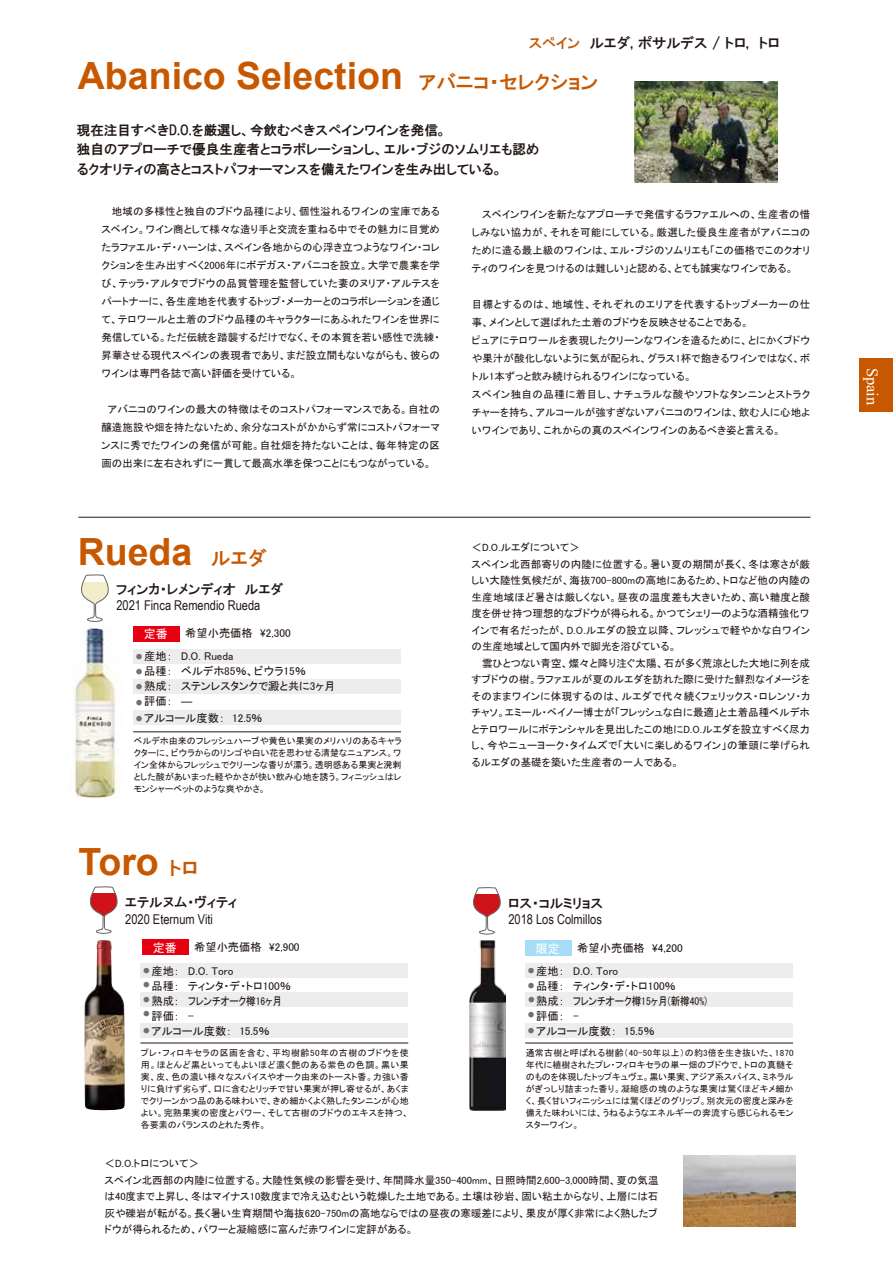
<style>
.page{position:relative;width:893px;height:1263px;background:#fff}
.page>*{position:absolute;margin:0;border:0;box-sizing:border-box;transform-origin:0 0}
.t1{font:700 37.5px "Arial";color:#c75800}
.t2{font:16.5px "Times New Roman";color:#fff}
.t3{font:14.25px "HGP Gothic E";color:#221815}
.t4{font:13.5px/19.5px "HGP Gothic E";color:#221815}
.t5{font:13.5px "Arial Narrow";color:#221815}
.t6{font:12px "MS Gothic";color:#fff}
.t7{font:11.25px/15px "MS P Gothic";color:#221815;text-align:justify}
.t8{font:10.5px/18px "MS P Gothic";color:#221815;text-align:justify}
.t9{font:9px/12px "MS P Gothic";letter-spacing:.005em;color:#221815;text-align:justify}
.t10{font:6.75px/13.5px "MS P Gothic";color:#727171}
.s1{color:#c75800}
.s2{font-family:"HGP Gothic E";font-weight:400;font-size:19.5px}
.s3{font-size:6.75px;color:#727171}
</style>
<div class="page">
<div style="left:860px;top:359px;width:33px;height:53px;background:#c75800"></div>
<div style="left:525px;top:992px;width:268px;height:14px;background:#ededed"></div>
<svg style="left:81px;top:575px;width:28px;height:47px"></svg>
<hr style="left:78px;top:517px;width:732px;height:1px;background:#221815">
<div style="left:133px;top:710px;width:268px;height:15px;background:#ededed"></div>
<div style="left:133px;top:649px;width:268px;height:15px;background:#ededed"></div>
<div style="left:133px;top:679px;width:268px;height:15px;background:#ededed"></div>
<hr style="left:133px;top:731px;width:268px;height:1px;background:#221815">
<div style="left:133px;top:626px;width:47px;height:15px;background:#e60012"></div>
<img style="left:68px;top:627px;width:51px;height:170px">
<div style="left:525px;top:940px;width:47px;height:15px;background:#a7dcf7"></div>
<svg style="left:89px;top:886px;width:29px;height:48px"></svg>
<div style="left:142px;top:939px;width:47px;height:15px;background:#e60012"></div>
<svg style="left:473px;top:887px;width:28px;height:48px"></svg>
<div style="left:525px;top:1023px;width:268px;height:15px;background:#ededed"></div>
<div style="left:525px;top:963px;width:268px;height:15px;background:#ededed"></div>
<hr style="left:525px;top:1043px;width:268px;height:1px;background:#221815">
<img style="left:683px;top:1156px;width:112px;height:70px">
<img style="left:470px;top:941px;width:36px;height:170px">
<img style="left:84px;top:940px;width:41px;height:170px">
<img style="left:635px;top:82px;width:142px;height:100px">
<div style="left:140px;top:992px;width:268px;height:14px;background:#ededed"></div>
<div style="left:140px;top:1023px;width:268px;height:15px;background:#ededed"></div>
<div style="left:140px;top:963px;width:268px;height:15px;background:#ededed"></div>
<hr style="left:140px;top:1043px;width:268px;height:1px;background:#221815">
<h3 class="t3" style="left:529px;top:35px;width:253px"><span class="s1">スペイン</span>　ルエダ, ポサルデス / トロ,　トロ</h3>
<h1 class="t1" style="left:78px;top:50px;width:522px">Abanico Selection <span class="s2">アバニコ・セレクション</span></h1>
<p class="t4" style="left:77px;top:120px;width:464px">現在注目すべきD.O.を厳選し、今飲むべきスペインワインを発信。<br>独自のアプローチで優良生産者とコラボレーションし、エル・ブジのソムリエも認めるクオリティの高さとコストパフォーマンスを備えたワインを生み出している。</p>
<p class="t8" style="left:101px;top:202px;width:340px;text-indent:10px">地域の多様性と独自のブドウ品種により、個性溢れるワインの宝庫であるスペイン。ワイン商として様々な造り手と交流を重ねる中でその魅力に目覚めたラファエル・デ・ハーンは、スペイン各地からの心浮き立つようなワイン・コレクションを生み出すべく2006年にボデガス・アバニコを設立。大学で農業を学び、テッラ・アルタでブドウの品質管理を監督していた妻のヌリア・アルテスをパートナーに、各生産地を代表するトップ・メーカーとのコラボレーションを通じて、テロワールと土着のブドウ品種のキャラクターにあふれたワインを世界に発信している。ただ伝統を踏襲するだけでなく、その本質を若い感性で洗練・昇華させる現代スペインの表現者であり、まだ設立間もないながらも、彼らのワインは専門各誌で高い評価を受けている。</p>
<p class="t8" style="left:101px;top:400px;width:340px;text-indent:6px">アバニコのワインの最大の特徴はそのコストパフォーマンスである。自社の醸造施設や畑を持たないため、余分なコストがかからず常にコストパフォーマンスに秀でたワインの発信が可能。自社畑を持たないことは、毎年特定の区画の出来に左右されずに一貫して最高水準を保つことにもつながっている。</p>
<p class="t8" style="left:472px;top:205px;width:340px;text-indent:10px">スペインワインを新たなアプローチで発信するラファエルへの、生産者の惜しみない協力が、それを可能にしている。厳選した優良生産者がアバニコのために造る最上級のワインは、エル・ブジのソムリエも「この価格でこのクオリティのワインを見つけるのは難しい」と認める、とても誠実なワインである。</p>
<p class="t8" style="left:472px;top:295px;width:340px;text-align:left">目標とするのは、地域性、それぞれのエリアを代表するトップメーカーの仕事、メインとして選ばれた土着のブドウを反映させることである。<br>ピュアにテロワールを表現したクリーンなワインを造るために、とにかくブドウや果汁が酸化しないように気が配られ、グラス1杯で飽きるワインではなく、ボトル1本ずっと飲み続けられるワインになっている。<br>スペイン独自の品種に着目し、ナチュラルな酸やソフトなタンニンとストラクチャーを持ち、アルコールが強すぎないアバニコのワインは、飲む人に心地よいワインであり、これからの真のスペインワインのあるべき姿と言える。</p>
<h1 class="t1" style="left:78px;top:525px;width:191px">Rueda <span class="s2">ルエダ</span></h1>
<p class="t8" style="left:471px;top:539px;width:340px;line-height:16.5px;text-align:left">＜D.O.ルエダについて＞<br>スペイン北西部寄りの内陸に位置する。暑い夏の期間が長く、冬は寒さが厳しい大陸性気候だが、海抜700-800mの高地にあるため、トロなど他の内陸の生産地域ほど暑さは厳しくない。昼夜の温度差も大きいため、高い糖度と酸度を併せ持つ理想的なブドウが得られる。かつてシェリーのような酒精強化ワインで有名だったが、D.O.ルエダの設立以降、フレッシュで軽やかな白ワインの生産地域として国内外で脚光を浴びている。</p>
<p class="t8" style="left:471px;top:655px;width:340px;line-height:16.5px;text-indent:10px">雲ひとつない青空、燦々と降り注ぐ太陽、石が多く荒涼とした大地に列を成すブドウの樹。ラファエルが夏のルエダを訪れた際に受けた鮮烈なイメージをそのままワインに体現するのは、ルエダで代々続くフェリックス・ロレンソ・カチャソ。エミール・ペイノー博士が「フレッシュな白に最適」と土着品種ベルデホとテロワールにポテンシャルを見出したこの地にD.O.ルエダを設立すべく尽力し、今やニューヨーク・タイムズで「大いに楽しめるワイン」の筆頭に挙げられるルエダの基礎を築いた生産者の一人である。</p>
<p class="t4" style="left:116px;top:579px;width:169px">フィンカ・レメンディオ　ルエダ</p>
<p class="t5" style="left:116px;top:596px;width:145px">2021 Finca Remendio Rueda</p>
<p class="t6" style="left:144px;top:628px;width:25px">定番</p>
<p class="t7" style="left:185px;top:626px;width:107px">希望小売価格　\2,300</p>
<p class="t7" style="left:144px;top:649px;width:30px">産地：品種：熟成：評価：</p>
<p class="t7" style="left:181px;top:649px;width:156px;text-align:left">D.O. Rueda<br>ベルデホ85％、ビウラ15％<br>ステンレスタンクで澱と共に3ヶ月</p>
<p class="t10" style="left:136px;top:650px;width:8px">●</p>
<p class="t10" style="left:136px;top:665px;width:8px">●</p>
<p class="t10" style="left:136px;top:680px;width:8px">●</p>
<p class="t10" style="left:136px;top:695px;width:8px">●</p>
<p class="t7" style="left:181px;top:694px;width:13px">―</p>
<p class="t7" style="left:136px;top:710px;width:136px"><span class="s3">●</span> アルコール度数：　12.5％　</p>
<p class="t9" style="left:134px;top:735px;width:269px">ベルデホ由来のフレッシュハーブや黄色い果実のメリハリのあるキャラクターに、ビウラからのリンゴや白い花を思わせる清楚なニュアンス。ワイン全体からフレッシュでクリーンな香りが漂う。透明感ある果実と溌剌とした酸があいまった軽やかさが快い飲み心地を誘う。フィニッシュはレモンシャーベットのような爽やかさ。</p>
<h1 class="t1" style="left:78px;top:835px;width:121px">Toro <span class="s2">トロ</span></h1>
<p class="t4" style="left:125px;top:892px;width:114px">エテルヌム・ヴィティ</p>
<p class="t6" style="left:153px;top:941px;width:25px">定番</p>
<p class="t7" style="left:194px;top:939px;width:107px">希望小売価格　\2,900</p>
<p class="t5" style="left:125px;top:909px;width:89px">2020 Eternum Viti</p>
<p class="t4" style="left:508px;top:893px;width:97px">ロス・コルミリョス</p>
<p class="t5" style="left:508px;top:910px;width:95px">2018 Los Colmillos</p>
<p class="t6" style="left:536px;top:942px;width:25px">限定</p>
<p class="t7" style="left:577px;top:940px;width:107px">希望小売価格　\4,200</p>
<p class="t10" style="left:143px;top:964px;width:8px">● ●</p>
<p class="t7" style="left:151px;top:963px;width:30px">産地：品種：熟成：評価：</p>
<p class="t7" style="left:188px;top:963px;width:104px;text-align:left">D.O. Toro<br>ティンタ・デ・トロ100％フレンチオーク樽16ヶ月<br>-</p>
<p class="t10" style="left:143px;top:993px;width:8px">●</p>
<p class="t10" style="left:143px;top:1007px;width:8px">●</p>
<p class="t7" style="left:536px;top:963px;width:30px">産地：品種：熟成：評価：</p>
<p class="t7" style="left:573px;top:963px;width:136px;text-align:left">D.O. Toro<br>ティンタ・デ・トロ100％<br>フレンチオーク樽15ヶ月(新樽40%)</p>
<p class="t10" style="left:528px;top:964px;width:8px">●</p>
<p class="t10" style="left:528px;top:979px;width:8px">●</p>
<p class="t10" style="left:528px;top:993px;width:8px">●</p>
<p class="t10" style="left:528px;top:1008px;width:8px">●</p>
<p class="t7" style="left:573px;top:1008px;width:7px">-</p>
<p class="t7" style="left:143px;top:1023px;width:136px"><span class="s3">●</span> アルコール度数：　15.5％　</p>
<p class="t7" style="left:528px;top:1023px;width:136px"><span class="s3">●</span> アルコール度数：　15.5％　</p>
<p class="t9" style="left:141px;top:1046px;width:269px">プレ・フィロキセラの区画を含む、平均樹齢50年の古樹のブドウを使用。ほとんど黒といってもよいほど濃く艶のある紫色の色調。黒い果実、皮、色の濃い様々なスパイスやオーク由来のトースト香。力強い香りに負けず劣らず、口に含むとリッチで甘い果実が押し寄せるが、あくまでクリーンかつ品のある味わいで、きめ細かくよく熟したタンニンが心地よい。完熟果実の密度とパワー、そして古樹のブドウのエキスを持つ、各要素のバランスのとれた秀作。</p>
<p class="t9" style="left:526px;top:1046px;width:269px">通常古樹と呼ばれる樹齢（40-50年以上）の約3倍を生き抜いた、1870年代に植樹されたプレ・フィロキセラの単一畑のブドウで、トロの真髄そのものを体現したトップキュヴェ。黒い果実、アジア系スパイス、ミネラルがぎっしり詰まった香り。凝縮感の塊のような果実は驚くほどキメ細かく、長く甘いフィニッシュには驚くほどのグリップ。別次元の密度と深みを備えた味わいには、うねるようなエネルギーの奔流すら感じられるモンスターワイン。</p>
<p class="t8" style="left:105px;top:1155px;width:555px;line-height:16.5px;text-align:left">＜D.O.トロについて＞<br>スペイン北西部の内陸に位置する。大陸性気候の影響を受け、年間降水量350-400mm、日照時間2,600-3,000時間、夏の気温は40度まで上昇し、冬はマイナス10数度まで冷え込むという乾燥した土地である。土壌は砂岩、固い粘土からなり、上層には石灰や礫岩が転がる。長く暑い生育期間や海抜620-750mの高地ならではの昼夜の寒暖差により、果皮が厚く非常によく熟したブドウが得られるため、パワーと凝縮感に富んだ赤ワインに定評がある。</p>
<h2 class="t2" style="left:884px;top:367px;width:39px;rotate:90deg">Spain</h2>
</div>
